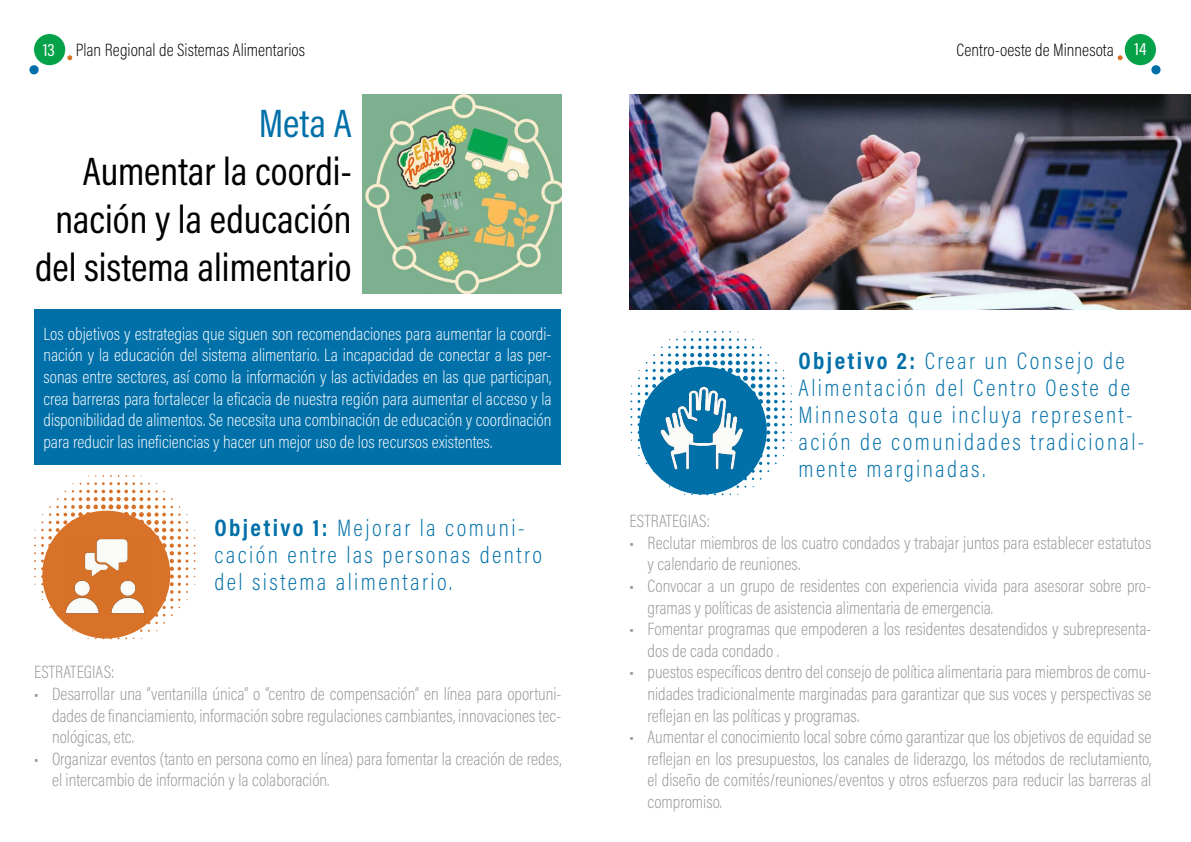
<style>
.page{position:relative;width:1191px;height:842px;background:#fff}
.page>*{position:absolute;margin:0;border:0;box-sizing:border-box;transform-origin:0 0}
.t1{font:40px/48px "Acumin Pro Cond";color:#000;text-align:right}
.t2{font:40px "Acumin Pro Cond";color:#0170a9}
.t3{font:200 24px/27px "Acumin Pro Cond";letter-spacing:.1em;color:#0170a9}
.t4{font:200 18px/21.6px "Acumin Pro Cond";color:#939598}
.t5{font:200 18px/21.6px "Acumin Pro Cond";color:#fff;text-align:justify}
.t6{font:200 18px "Acumin Pro Cond";color:#000}
.s1{font-weight:400;color:#fff}
.s2{font-weight:700}
.s3{font-weight:400}
</style>
<div class="page">
<img style="left:363px;top:95px;width:198px;height:198px">
<img style="left:629px;top:95px;width:562px;height:214px">
<svg style="left:630px;top:331px;width:162px;height:164px"></svg>
<div style="left:639px;top:367px;width:127px;height:127px;background:#0170a9;border-radius:50%"></div>
<img style="left:657px;top:385px;width:86px;height:85px">
<div style="left:34px;top:309px;width:527px;height:156px;background:#0170a9"></div>
<svg style="left:34px;top:475px;width:154px;height:164px"></svg>
<div style="left:42px;top:511px;width:128px;height:127px;background:#d77228;border-radius:50%"></div>
<img style="left:65px;top:539px;width:80px;height:75px">
<div style="left:34px;top:34px;width:31px;height:31px;background:#05a24a;border-radius:50%"></div>
<div style="left:29px;top:65px;width:10px;height:9px;background:#0170a9;border-radius:50%"></div>
<svg style="left:67px;top:55px;width:5px;height:5px"></svg>
<div style="left:1124px;top:34px;width:32px;height:31px;background:#05a24a;border-radius:50%"></div>
<div style="left:1151px;top:65px;width:9px;height:9px;background:#0170a9;border-radius:50%"></div>
<svg style="left:1117px;top:55px;width:5px;height:5px"></svg>
<p class="t6" style="left:43px;top:38px;width:263px"><span class="s1">13</span> Plan Regional de Sistemas Alimentarios</p>
<p class="t6" style="left:956px;top:38px;width:191px">Centro-oeste de Minnesota <span class="s1">14</span></p>
<h1 class="t2" style="left:259px;top:97px;width:94px">Meta A</h1>
<h1 class="t1" style="left:35px;top:146px;width:318px">Aumentar la coordi&shy;nación y la educación del sistema alimentario</h1>
<p class="t5" style="left:44px;top:323px;width:509px">Los objetivos y estrategias que siguen son recomendaciones para aumentar la coordi&shy;nación y la educación del sistema alimentario. La incapacidad de conectar a las per&shy;sonas entre sectores, así como la información y las actividades en las que participan, crea barreras para fortalecer la eficacia de nuestra región para aumentar el acceso y la disponibilidad de alimentos. Se necesita una combinación de educación y coordinación para reducir las ineficiencias y hacer un mejor uso de los recursos existentes.</p>
<h2 class="t3" style="left:798px;top:347px;width:347px"><span class="s2">Objetivo 2:</span> Crear un Consejo de<br>Alimentación del Centro Oeste de<br>Minnesota que incluya represent&shy;ación de comunidades tradicional&shy;mente marginadas.</h2>
<h2 class="t3" style="left:214px;top:514px;width:329px"><span class="s2">Objetivo 1:</span> Mejorar la comuni&shy;cación entre las personas dentro del sistema alimentario.</h2>
<p class="t4" style="left:629px;top:510px;width:82px">ESTRATEGIAS:</p>
<p class="t4" style="left:647px;top:531px;width:505px;text-indent:-18px"><span class="s3">•</span> Reclutar miembros de los cuatro condados y trabajar juntos para establecer estatutos y calendario de reuniones.</p>
<p class="t4" style="left:647px;top:575px;width:505px;text-indent:-18px"><span class="s3">•</span> Convocar a un grupo de residentes con experiencia vivida para asesorar sobre pro&shy;gramas y políticas de asistencia alimentaria de emergencia.</p>
<p class="t4" style="left:647px;top:618px;width:505px;text-indent:-18px"><span class="s3">•</span> Fomentar programas que empoderen a los residentes desatendidos y subrepresenta&shy;dos de cada condado .</p>
<p class="t4" style="left:647px;top:661px;width:505px;text-align:justify;text-indent:-18px"><span class="s3">•</span> puestos específicos dentro del consejo de política alimentaria para miembros de comu&shy;nidades tradicionalmente marginadas para garantizar que sus voces y perspectivas se reflejan en las políticas y programas.</p>
<p class="t4" style="left:647px;top:726px;width:505px;text-align:justify;text-indent:-18px"><span class="s3">•</span> Aumentar el conocimiento local sobre cómo garantizar que los objetivos de equidad se reflejan en los presupuestos, los canales de liderazgo, los métodos de reclutamiento, el diseño de comités/reuniones/eventos y otros esfuerzos para reducir las barreras al compromiso.</p>
<p class="t4" style="left:34px;top:661px;width:82px">ESTRATEGIAS:</p>
<p class="t4" style="left:52px;top:683px;width:511px;text-align:justify;text-indent:-18px"><span class="s3">•</span> Desarrollar una “ventanilla única” o “centro de compensación” en línea para oportuni&shy;dades de financiamiento, información sobre regulaciones cambiantes, innovaciones tec&shy;nológicas, etc.</p>
<p class="t4" style="left:52px;top:747px;width:511px;text-indent:-18px"><span class="s3">•</span> Organizar eventos (tanto en persona como en línea) para fomentar la creación de redes, el intercambio de información y la colaboración.</p>
</div>
